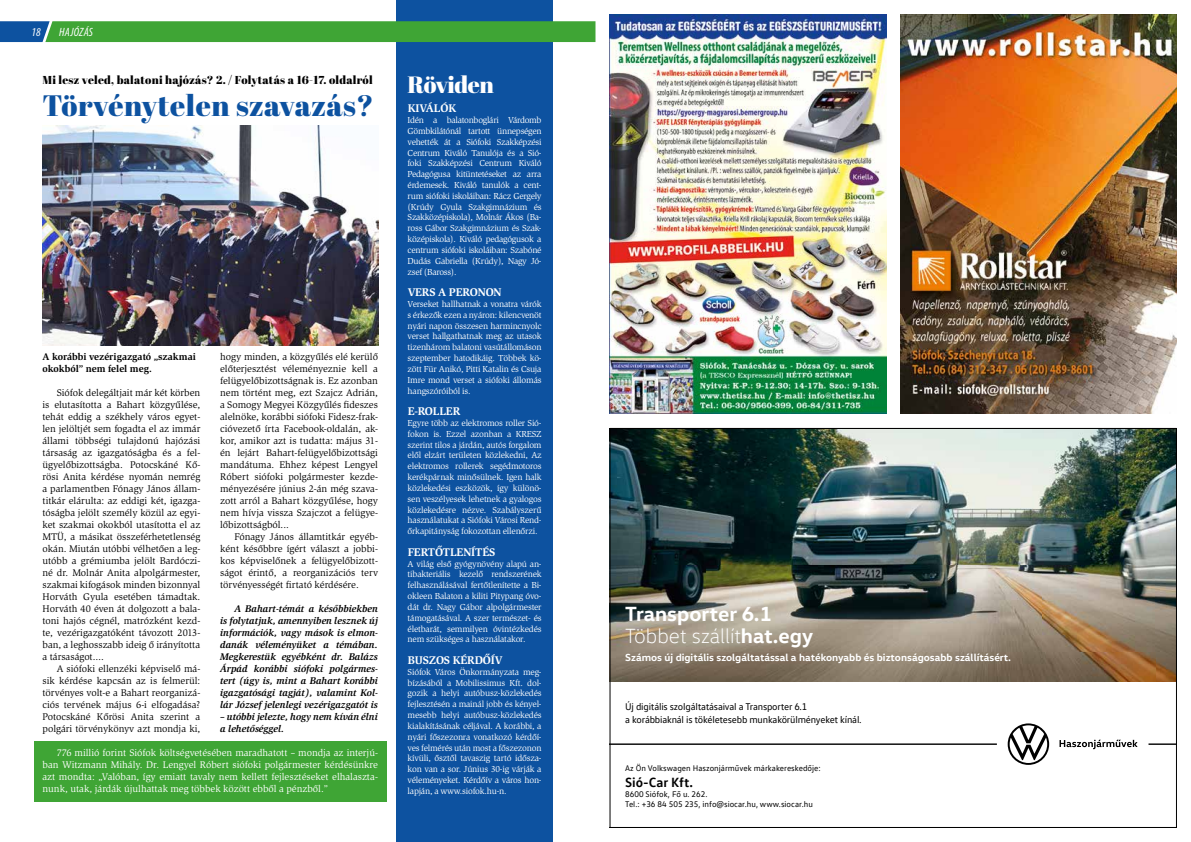
<style>
.page{position:relative;width:1191px;height:842px;background:#fff}
.page>*{position:absolute;margin:0;border:0;box-sizing:border-box;transform-origin:0 0}
.t1{font:29.5px "Abril Fatface";letter-spacing:.005em;color:#0d52a0}
.t2{font:23.5px "Abril Fatface";letter-spacing:-.02em;color:#fff}
.t3{font:700 20.9px/23px "VW Head";color:#fff}
.t4{font:700 13.6px "VW Text";color:#000}
.t5{font:italic condensed 12px "Myriad Pro";letter-spacing:.02em;color:#fff}
.t6{font:11.5px "Abril Fatface";letter-spacing:.02em;color:#000}
.t7{font:700 11.5px "Slimbach Itc TOT";letter-spacing:-.005em;color:#fff}
.t8{font:700 10.4px "VW Head";color:#fff}
.t9{font:10px/12px "Slimbach Itc TOT";color:#000;text-align:justify}
.t10{font:italic 700 10px/12px "Slimbach Itc TOT";color:#000;text-align:justify}
.t11{font:10px/12px "Slimbach Itc TOT";color:#fff;text-align:justify}
.t12{font:700 10px/12px "Slimbach Itc TOT";color:#000}
.t13{font:9.9px/13.4px "VW Text";letter-spacing:-.02em;color:#000}
.t14{font:9px/10.8px "Slimbach Itc TOT";letter-spacing:-.02em;color:#fff;text-align:justify}
.t15{font:8.4px/10px "VW Text";color:#000}
.s1{font-weight:300}
</style>
<div class="page">
<div style="left:34px;top:741px;width:353px;height:60px;background:#3fa535"></div>
<img style="left:611px;top:430px;width:563px;height:335px">
<img style="left:900px;top:14px;width:276px;height:400px">
<div style="left:396px;top:0;width:157px;height:842px;background:#0d52a0"></div>
<img style="left:609px;top:14px;width:277px;height:400px">
<img style="left:43px;top:126px;width:335px;height:220px">
<svg style="left:0;top:21px;width:595px;height:21px;background:#3d9f40"></svg>
<h3 class="t5" style="left:32px;top:25px;width:11px">18</h3>
<h3 class="t5" style="left:59px;top:25px;width:35px">HAJÓZÁS</h3>
<p class="t6" style="left:43px;top:72px;width:332px">Mi lesz veled, balatoni hajózás? 2. / Folytatás a 16-17. oldalról</p>
<h1 class="t1" style="left:43px;top:85px;width:332px">Törvénytelen szavazás?</h1>
<p class="t12" style="left:43px;top:351px;width:155px">A korábbi vezérigazgató „szakmai okokból” nem felel meg.</p>
<p class="t9" style="left:43px;top:387px;width:159px;text-indent:14px">Siófok delegáltjait már két körben is elutasította a Bahart közgyűlése, tehát eddig a székhely város egyet&shy;len jelöltjét sem fogadta el az immár állami többségi tulajdonú hajózási társaság az igazgatóságba és a fel&shy;ügyelőbizottságba. Potocskáné Kő&shy;rösi Anita kérdése nyomán nemrég a parlamentben Fónagy János állam&shy;titkár elárulta: az eddigi két, igazga&shy;tóságba jelölt személy közül az egyi&shy;ket szakmai okokból utasította el az MTÜ, a másikat összeférhetetlenség okán. Miután utóbbi vélhetően a leg&shy;utóbb a grémiumba jelölt Bardóczi&shy;né dr. Molnár Anita alpolgármester, szakmai kifogások minden bizonnyal Horváth Gyula esetében támadtak.<br>Horváth 40 éven át dolgozott a bala&shy;toni hajós cégnél, matrózként kezd&shy;te, vezérigazgatóként távozott 2013- ban, a leghosszabb ideig ő irányította a társaságot….</p>
<p class="t9" style="left:43px;top:663px;width:159px;text-indent:14px">A siófoki ellenzéki képviselő má&shy;sik kérdése kapcsán az is felmerül: törvényes volt-e a Bahart reorganizá&shy;ciós tervének május 6-i elfogadása?<br>Potocskáné Kőrösi Anita szerint a polgári törvénykönyv azt mondja ki,</p>
<p class="t9" style="left:220px;top:351px;width:159px">hogy minden, a közgyűlés elé kerülő előterjesztést véleményeznie kell a felügyelőbizottságnak is. Ez azonban nem történt meg, ezt Szajcz Adrián, a Somogy Megyei Közgyűlés fideszes alelnöke, korábbi siófoki Fidesz-frak&shy;cióvezető írta Facebook-oldalán, ak&shy;kor, amikor azt is tudatta: május 31- én lejárt Bahart-felügyelőbizottsági mandátuma. Ehhez képest Lengyel Róbert siófoki polgármester kezde&shy;ményezésére június 2-án még szava&shy;zott arról a Bahart közgyűlése, hogy nem hívja vissza Szajczot a felügye&shy;lőbizottságból...</p>
<p class="t9" style="left:220px;top:531px;width:159px;text-indent:14px">Fónagy János államtitkár egyéb&shy;ként későbbre ígért választ a jobbi&shy;kos képviselőnek a felügyelőbizott&shy;ságot érintő, a reorganizációs terv törvényességét firtató kérdésére.</p>
<p class="t10" style="left:220px;top:603px;width:159px;text-indent:14px">A Bahart-témát a későbbiekben is folytatjuk, amennyiben lesznek új információk, vagy mások is elmon&shy;danák véleményüket a témában.<br>Megkerestük egyébként dr. Balázs Árpád korábbi siófoki polgármes&shy;tert (úgy is, mint a Bahart korábbi igazgatósági tagját), valamint Kol&shy;lár József jelenlegi vezérigazgatót is</p>
<p class="t10" style="left:220px;top:711px;width:159px">– utóbbi jelezte, hogy nem kíván élni a lehetőséggel.</p>
<p class="t11" style="left:43px;top:747px;width:337px;text-indent:14px">776 millió forint Siófok költségvetésében maradhatott – mondja az interjú&shy;ban Witzmann Mihály. Dr. Lengyel Róbert siófoki polgármester kérdésünkre azt mondta: „Valóban, így emiatt tavaly nem kellett fejlesztéseket elhalaszta&shy;nunk, utak, járdák újulhattak meg többek között ebből a pénzből.”</p>
<h2 class="t2" style="left:407px;top:69px;width:88px">Röviden</h2>
<p class="t7" style="left:408px;top:102px;width:50px">KIVÁLÓK</p>
<p class="t14" style="left:407px;top:115px;width:135px">Idén a balatonboglári Várdomb Gömbkilátónál tartott ünnepségen vehették át a Siófoki Szakképzési Centrum Kiváló Tanulója és a Sió&shy;foki Szakképzési Centrum Kiváló Pedagógusa kitüntetéseket az arra érdemesek. Kiváló tanulók a cent&shy;rum siófoki iskoláiban: Rácz Gergely (Krúdy Gyula Szakgimnázium és Szakközépiskola), Molnár Ákos (Ba&shy;ross Gábor Szakgimnázium és Szak&shy;középiskola). Kiváló pedagógusok a centrum siófoki iskoláiban: Szabóné Dudás Gabriella (Krúdy), Nagy Jó&shy;zsef (Baross).</p>
<p class="t7" style="left:408px;top:285px;width:95px">VERS A PERONON</p>
<p class="t14" style="left:407px;top:299px;width:135px">Verseket hallhatnak a vonatra várók s érkezők ezen a nyáron: kilencvenöt nyári napon összesen harmincnyolc verset hallgathatnak meg az utasok tizenhárom balatoni vasútállomáson szeptember hatodikáig. Többek kö&shy;zött Für Anikó, Pitti Katalin és Csuja Imre mond verset a siófoki állomás hangszóróiból is.</p>
<p class="t7" style="left:408px;top:404px;width:54px">E-ROLLER</p>
<p class="t14" style="left:407px;top:418px;width:135px">Egyre több az elektromos roller Sió&shy;fokon is. Ezzel azonban a KRESZ szerint tilos a járdán, autós forgalom elől elzárt területen közlekedni, Az elektromos rollerek segédmotoros kerékpárnak minősülnek. Igen halk közlekedési eszközök, így különö&shy;sen veszélyesek lehetnek a gyalogos közlekedésre nézve. Szabályszerű használatukat a Siófoki Városi Rend&shy;őrkapitányság fokozottan ellenőrzi.</p>
<p class="t7" style="left:408px;top:545px;width:89px">FERTŐTLENÍTÉS</p>
<p class="t14" style="left:407px;top:558px;width:135px">A világ első gyógynövény alapú an&shy;tibakteriális kezelő rendszerének felhasználásával fertőtlenítette a Bi&shy;okleen Balaton a kiliti Pitypang óvo&shy;dát dr. Nagy Gábor alpolgármester támogatásával. A szer természet- és életbarát, semmilyen óvintézkedés nem szükséges a használatakor.</p>
<p class="t7" style="left:408px;top:653px;width:96px">BUSZOS KÉRDŐÍV</p>
<p class="t14" style="left:407px;top:666px;width:135px">Siófok Város Önkormányzata meg&shy;bízásából a Mobilissimus Kft. dol&shy;gozik a helyi autóbusz-közlekedés fejlesztésén a mainál jobb és kényel&shy;mesebb helyi autóbusz-közlekedés kialakításának céljával. A korábbi, a nyári főszezonra vonatkozó kérdőí&shy;ves felmérés után most a főszezonon kívüli, ősztől tavaszig tartó idősza&shy;kon van a sor. Június 30-ig várják a véleményeket. Kérdőív a város hon&shy;lapján, a www.siofok.hu-n.</p>
<h3 class="t3" style="left:625px;top:601px;width:189px">Transporter 6.1<br><span class="s1">Többet szállít</span>hat.egy</h3>
<p class="t8" style="left:625px;top:651px;width:387px">Számos új digitális szolgáltatással a hatékonyabb és biztonságosabb szállításért.</p>
<p class="t13" style="left:625px;top:700px;width:238px">Új digitális szolgáltatásaival a Transporter 6.1<br>a korábbiaknál is tökéletesebb munkakörülményeket kínál.</p>
<p class="t15" style="left:625px;top:763px;width:197px">Az Ön Volkswagen Haszonjárművek márkakereskedője:</p>
<h3 class="t4" style="left:625px;top:773px;width:69px">Sió-Car Kft.</h3>
<p class="t15" style="left:625px;top:789px;width:189px">8600 Siófok, Fő u. 262.<br>Tel.: +36 84 505 235, info@siocar.hu, www.siocar.hu</p>
</div>
